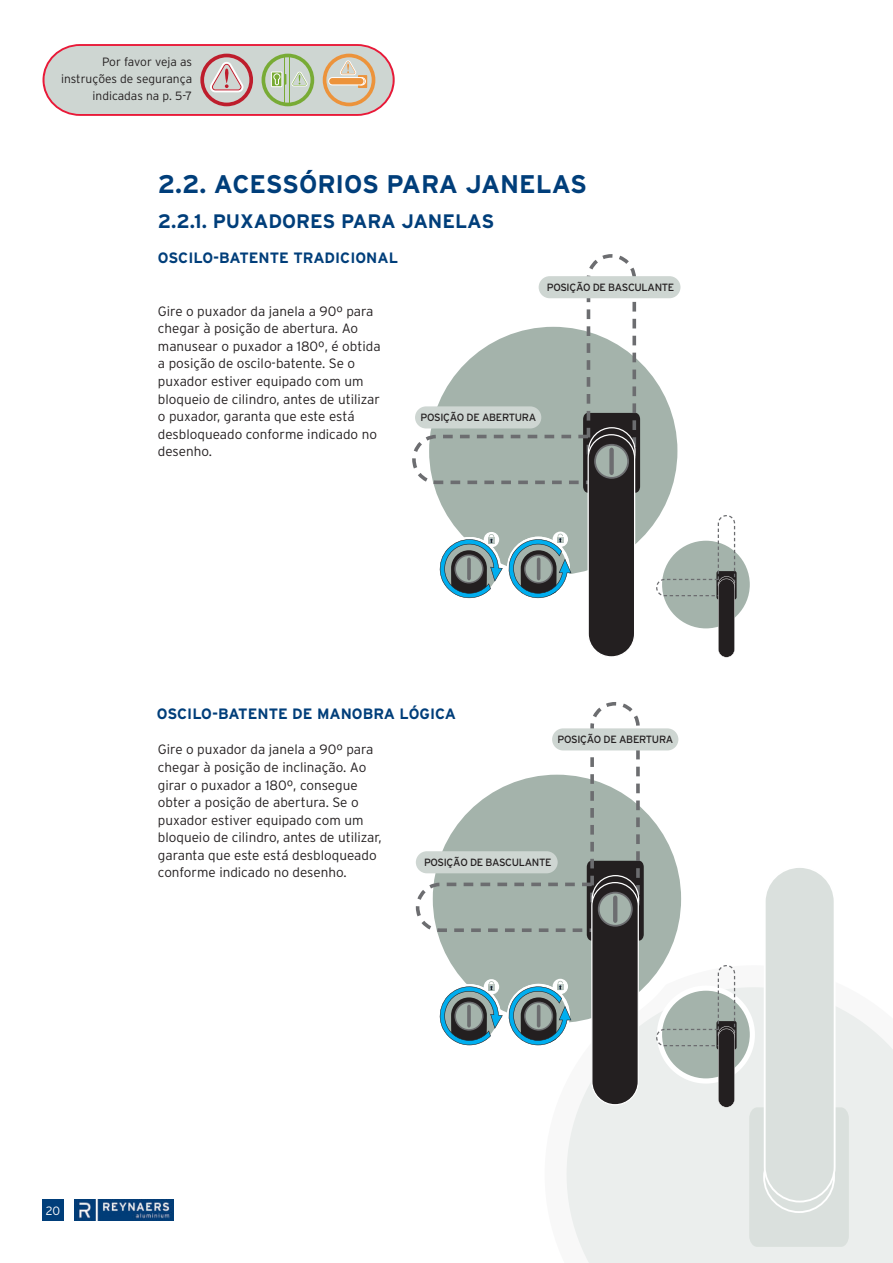
<style>
.page{position:relative;width:893px;height:1263px;background:#fff}
.page>*{position:absolute;margin:0;border:0;box-sizing:border-box;transform-origin:0 0}
.t1{font:700 25.5px "Interstate Rey";color:#003e7a}
.t2{font:700 19.5px "Interstate Rey";color:#003e7a}
.t3{font:700 15px "Interstate Rey";color:#003e7a}
.t4{font:300 13.5px/17.5px "Interstate Rey";color:#231f20}
.t5{font:300 12px/17.2px "Interstate Rey";color:#231f20;text-align:right}
.t6{font:300 12px "Interstate Rey";color:#fff}
.t7{font:10.5px "Interstate Rey";letter-spacing:-.03em;color:#231f20}
</style>
<div class="page">
<div style="left:43px;top:1199px;width:21px;height:21px;background:#003e7a"></div>
<div style="left:566px;top:1013px;width:327px;height:250px;background:#ebeeed"></div>
<img style="left:74px;top:1199px;width:99px;height:21px">
<svg style="left:656px;top:515px;width:94px;height:142px"></svg>
<svg style="left:656px;top:868px;width:193px;height:379px"></svg>
<svg style="left:640px;top:362px;width:52px;height:228px"></svg>
<svg style="left:644px;top:810px;width:52px;height:227px"></svg>
<svg style="left:412px;top:254px;width:228px;height:403px"></svg>
<svg style="left:454px;top:554px;width:29px;height:29px"></svg>
<div style="left:456px;top:556px;width:26px;height:26px;background:#a4b3ab;border-radius:50%"></div>
<hr style="left:467px;top:557px;width:4px;height:23px;background:#6c6d70;border-radius:2px">
<svg style="left:416px;top:702px;width:228px;height:403px"></svg>
<svg style="left:454px;top:1001px;width:29px;height:30px"></svg>
<div style="left:456px;top:1003px;width:26px;height:26px;background:#a4b3ab;border-radius:50%"></div>
<svg style="left:467px;top:1005px;width:4px;height:22px"></svg>
<div style="left:415px;top:406px;width:126px;height:22px;background:#ced6d2;border-radius:11px"></div>
<div style="left:552px;top:728px;width:126px;height:22px;background:#ced6d2;border-radius:11px"></div>
<div style="left:539px;top:276px;width:141px;height:22px;background:#ced6d2;border-radius:11px"></div>
<div style="left:416px;top:851px;width:142px;height:22px;background:#ced6d2;border-radius:11px"></div>
<svg style="left:43px;top:44px;width:352px;height:72px;background:#d0c5bd"></svg>
<p class="t5" style="left:61px;top:53px;width:133px">Por favor veja as instruções de segurança indicadas na p. 5-7</p>
<h1 class="t1" style="left:158px;top:168px;width:431px">2.2. ACESSÓRIOS PARA JANELAS</h1>
<h2 class="t2" style="left:158px;top:209px;width:338px">2.2.1. PUXADORES PARA JANELAS</h2>
<p class="t3" style="left:158px;top:249px;width:242px">OSCILO-BATENTE TRADICIONAL</p>
<p class="t4" style="left:158px;top:302px;width:224px">Gire o puxador da janela a 90º para chegar à posição de abertura. Ao manusear o puxador a 180º, é obtida a posição de oscilo-batente. Se o puxador estiver equipado com um bloqueio de cilindro, antes de utilizar o puxador, garanta que este está desbloqueado conforme indicado no desenho.</p>
<p class="t7" style="left:547px;top:281px;width:129px">POSIÇÃO DE BASCULANTE</p>
<p class="t7" style="left:421px;top:411px;width:117px">POSIÇÃO DE ABERTURA</p>
<p class="t3" style="left:157px;top:705px;width:301px">OSCILO-BATENTE DE MANOBRA LÓGICA</p>
<p class="t4" style="left:158px;top:741px;width:225px">Gire o puxador da janela a 90º para chegar à posição de inclinação. Ao girar o puxador a 180º, consegue obter a posição de abertura. Se o puxador estiver equipado com um bloqueio de cilindro, antes de utilizar, garanta que este está desbloqueado conforme indicado no desenho.</p>
<p class="t7" style="left:558px;top:733px;width:117px">POSIÇÃO DE ABERTURA</p>
<p class="t7" style="left:424px;top:856px;width:129px">POSIÇÃO DE BASCULANTE</p>
<p class="t6" style="left:46px;top:1203px;width:16px">20</p>
</div>
